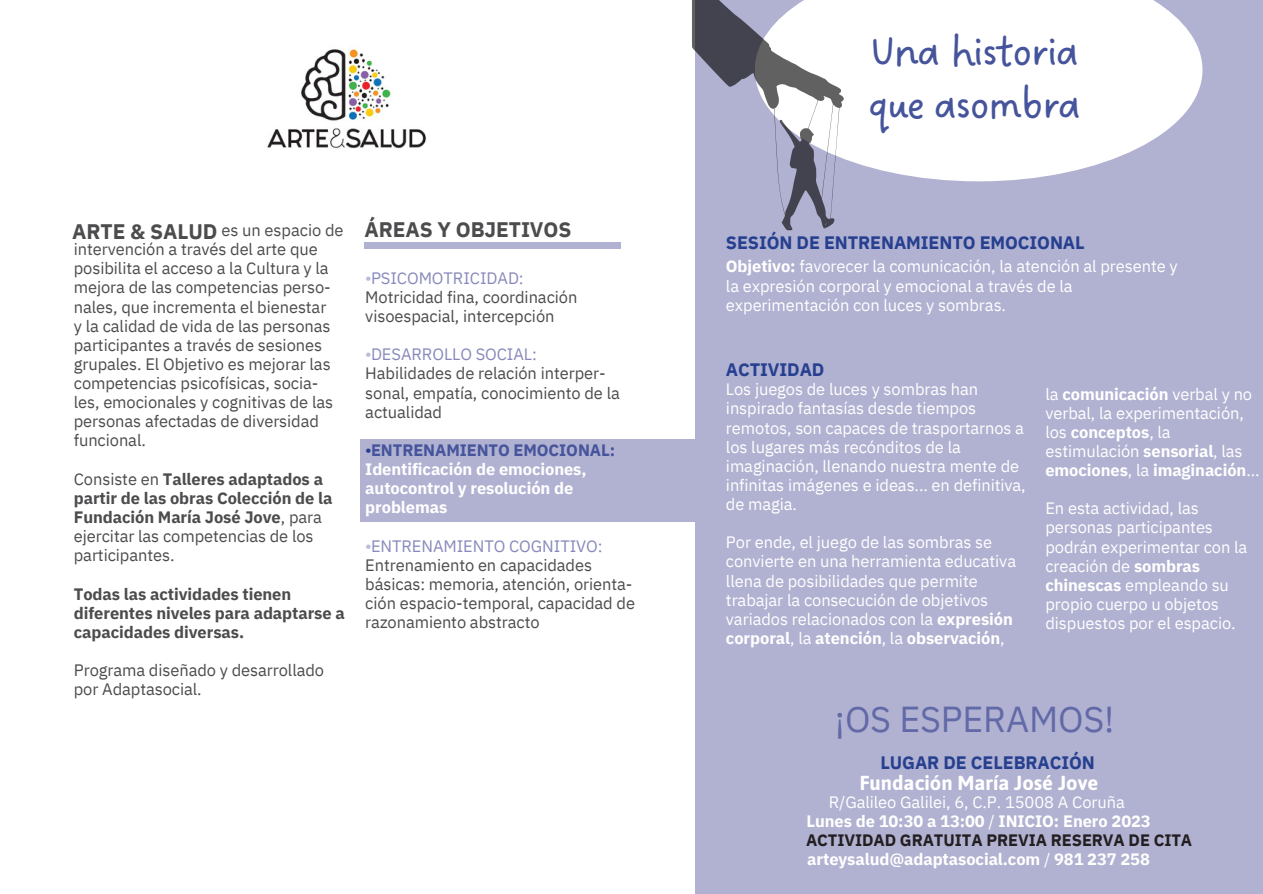
<style>
.page{position:relative;width:1263px;height:894px;background:#fff}
.page>*{position:absolute;margin:0;border:0;box-sizing:border-box;transform-origin:0 0}
.t1{font:44.55px/53.1px "DO Sans Regular";letter-spacing:-.05em;color:#45549b}
.t2{font:36px "IBM Plex Sans";letter-spacing:-.005em;color:#6269a7}
.t3{font:700 21px "IBM Plex Sans";letter-spacing:-.005em;color:#4c4c4e}
.t4{font:700 20.25px "Asap";color:#fff}
.t5{font:700 18px "IBM Plex Sans";letter-spacing:-.005em;color:#26408f}
.t6{font:16.5px/19px "IBM Plex Sans";letter-spacing:-.005em;color:#fff}
.t7{font:16.5px/19px "IBM Plex Sans";letter-spacing:-.005em;color:#4c4c4e}
.t8{font:700 16.5px/19px "IBM Plex Sans";letter-spacing:-.005em;color:#4c4c4e}
.t9{font:700 16.5px/19px "IBM Plex Sans";letter-spacing:-.005em;color:#fff}
.t10{font:16.5px "IBM Plex Sans";letter-spacing:-.005em;color:#8889bb}
.s1{font-weight:400}
.s2{font-family:"Free Serif";color:#bcbcd9}
.s3{font-family:"Free Serif";font-weight:400;color:#26408f}
.s4{color:#45549b}
.s5{color:#8889bb}
.s6{font-weight:700}
.s7{color:#231f20}
</style>
<div class="page">
<div style="left:695px;top:0;width:567px;height:892px;background:#b1b1d2"></div>
<img style="left:267px;top:49px;width:160px;height:100px">
<div style="left:364px;top:242px;width:257px;height:6px;background:#b1b1d2"></div>
<div style="left:360px;top:439px;width:514px;height:82px;background:#b1b1d2"></div>
<svg style="left:844px;top:0;width:358px;height:181px;background:#f6f6fa"></svg>
<svg style="left:692px;top:0;width:152px;height:230px"></svg>
<p class="t3" style="left:72px;top:217px;width:147px">ARTE &amp; SALUD</p>
<p class="t3" style="left:364px;top:216px;width:208px">ÁREAS Y OBJETIVOS</p>
<p class="t7" style="left:221px;top:220px;width:124px">es un espacio de</p>
<p class="t7" style="left:74px;top:239px;width:258px">intervención a través del arte que posibilita el acceso a la Cultura y la mejora de las competencias perso&shy;nales, que incrementa el bienestar</p>
<p class="t7" style="left:74px;top:316px;width:258px">y la calidad de vida de las personas participantes a través de sesiones grupales. El Objetivo es mejorar las competencias psicofísicas, socia-</p>
<p class="t7" style="left:74px;top:392px;width:261px">les, emocionales y cognitivas de las personas afectadas de diversidad funcional.</p>
<p class="t8" style="left:74px;top:469px;width:260px"><span class="s1">Consiste en</span> Talleres adaptados a partir de las obras Colección de la<br>Fundación María José Jove<span class="s1">, para ejercitar las competencias de los participantes.</span></p>
<p class="t8" style="left:74px;top:583px;width:273px">Todas las actividades tienen diferentes niveles para adaptarse a capacidades diversas.</p>
<p class="t7" style="left:74px;top:660px;width:252px">Programa diseñado y desarrollado por Adaptasocial.</p>
<p class="t10" style="left:365px;top:267px;width:160px"><span class="s2">⦁</span>PSICOMOTRICIDAD:</p>
<p class="t7" style="left:365px;top:287px;width:214px">Motricidad fina, coordinación visoespacial, intercepción</p>
<p class="t10" style="left:365px;top:343px;width:173px"><span class="s2">⦁</span>DESARROLLO SOCIAL:</p>
<p class="t7" style="left:365px;top:363px;width:256px">Habilidades de relación interper&shy;sonal, empatía, conocimiento de la actualidad</p>
<p class="t9" style="left:365px;top:440px;width:251px"><span class="s3">⦁</span><span class="s4">ENTRENAMIENTO EMOCIONAL:<br></span>Identificación de emociones, autocontrol y resolución de problemas</p>
<p class="t7" style="left:365px;top:536px;width:271px"><span class="s2">⦁</span><span class="s5">ENTRENAMIENTO COGNITIVO:<br></span>Entrenamiento en capacidades básicas: memoria, atención, orienta&shy;ción espacio-temporal, capacidad de razonamiento abstracto</p>
<p class="t1" style="left:868px;top:27px;width:215px">Una historia que asombra</p>
<p class="t5" style="left:726px;top:231px;width:360px">SESIÓN DE ENTRENAMIENTO EMOCIONAL</p>
<p class="t6" style="left:726px;top:256px;width:453px"><span class="s6">Objetivo:</span> favorecer la comunicación, la atención al presente y la expresión corporal y emocional a través de la experimentación con luces y sombras.</p>
<p class="t5" style="left:726px;top:357px;width:100px">ACTIVIDAD</p>
<p class="t6" style="left:726px;top:379px;width:301px">Los juegos de luces y sombras han inspirado fantasías desde tiempos remotos, son capaces de trasportarnos a los lugares más recónditos de la imaginación, llenando nuestra mente de infinitas imágenes e ideas... en definitiva, de magia.</p>
<p class="t6" style="left:726px;top:532px;width:292px">Por ende, el juego de las sombras se convierte en una herramienta educativa llena de posibilidades que permite trabajar la consecución de objetivos variados relacionados con la <span class="s6">expresión corporal</span>, la <span class="s6">atención</span>, la <span class="s6">observación</span>,</p>
<p class="t6" style="left:1045px;top:383px;width:216px">la <span class="s6">comunicación</span> verbal y no verbal, la experimentación, los <span class="s6">conceptos</span>, la estimulación <span class="s6">sensorial</span>, las <span class="s6">emociones</span>, la <span class="s6">imaginación</span>...</p>
<p class="t6" style="left:1045px;top:498px;width:203px">En esta actividad, las personas participantes podrán experimentar con la creación de <span class="s6">sombras chinescas</span> empleando su propio cuerpo u objetos dispuestos por el espacio.</p>
<p class="t2" style="left:835px;top:694px;width:281px">¡OS ESPERAMOS!</p>
<p class="t4" style="left:859px;top:770px;width:240px">Fundación María José Jove</p>
<p class="t5" style="left:880px;top:750px;width:216px">LUGAR DE CELEBRACIÓN</p>
<p class="t6" style="left:829px;top:792px;width:298px">R/Galileo Galilei, 6, C.P. 15008 A Coruña</p>
<p class="t9" style="left:806px;top:811px;width:388px">Lunes de 10:30 a 13:00 <span class="s1">/</span> INICIO: Enero 2023<br><span class="s7">ACTIVIDAD GRATUITA PREVIA RESERVA DE CITA </span>arteysalud@adaptasocial.com <span class="s1">/</span> 981 237 258</p>
</div>
